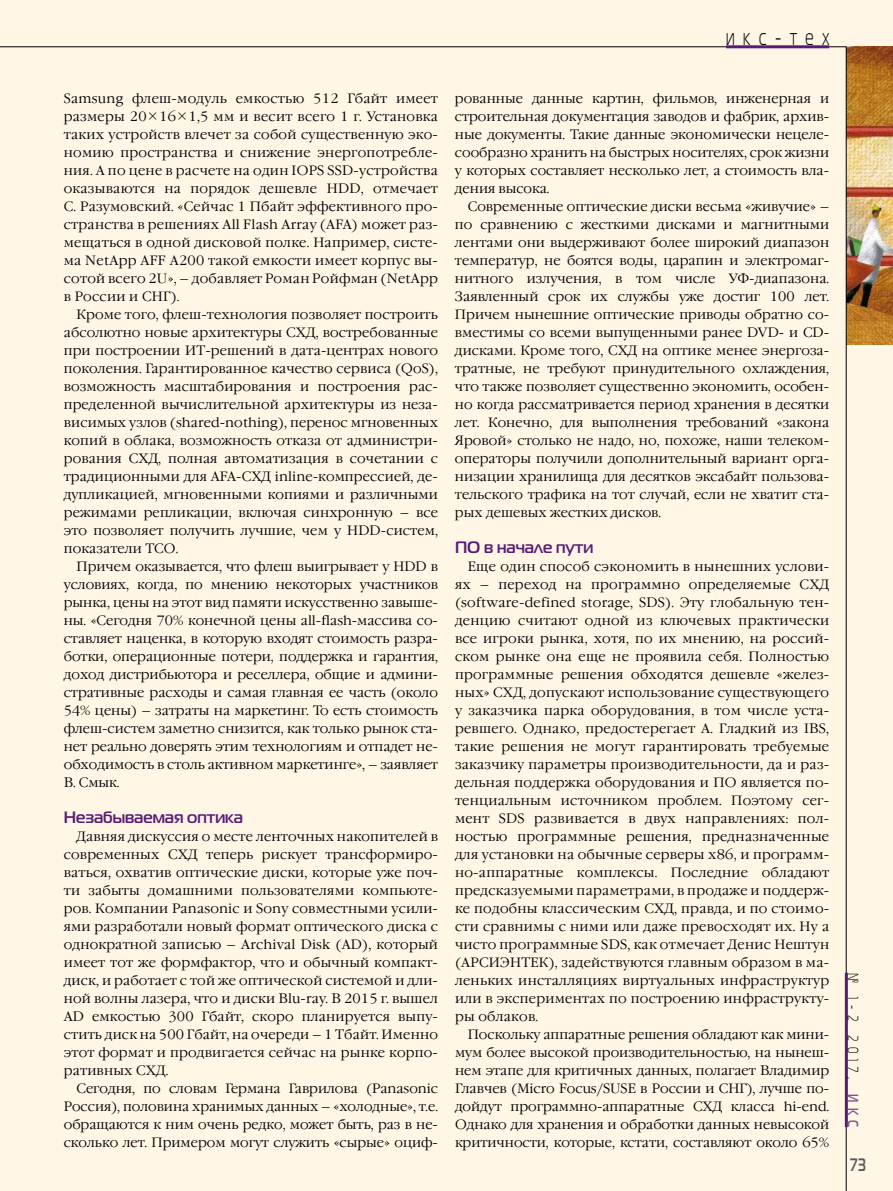
<style>
.page{position:relative;width:893px;height:1191px;background:#fff6e6}
.page>*{position:absolute;margin:0;border:0;box-sizing:border-box;transform-origin:0 0}
.t1{font:22.5px "Magistral C";letter-spacing:.55em;color:#000;scale:.7 1}
.t2{font:700 18px "Magistral C";color:#58585a;scale:.7 1}
.t3{font:700 16.5px "Magistral C";color:#581d74}
.t4{font:15px "Magistral C";color:#000;scale:.7 1}
.t5{font:300 13.5px/18px "Garamond C";letter-spacing:.005em;color:#000;text-align:justify}
.s1{font-weight:700;color:#835794}
</style>
<div class="page">
<img style="left:847px;top:47px;width:46px;height:297px">
<hr style="left:845px;top:972px;width:3px;height:155px;background:#581d74">
<hr style="left:726px;top:45px;width:103px;height:3px;background:#581d74">
<h1 class="t1" style="left:726px;top:26px;width:149px">икс-тех</h1>
<p class="t5" style="left:64px;top:90px;width:376px">Samsung флеш-модуль емкостью 512 Гбайт имеет размеры 20 16 1,5 мм и весит всего 1 г. Установка таких устройств влечет за собой существенную эко&shy;номию пространства и снижение энергопотребле&shy;ния. А по цене в расчете на один IOPS SSD-устройства оказываются на порядок дешевле HDD, отмечает С. Разумовский. «Cейчас 1 Пбайт эффективного про&shy;странства в решениях All Flash Array (AFA) может раз&shy;мещаться в одной дисковой полке. Например, систе&shy;ма NetApp AFF A200 такой емкости имеет корпус вы&shy;сотой всего 2U», – добавляет Роман Ройфман (NetApp в России и СНГ).</p>
<p class="t5" style="left:64px;top:306px;width:376px;text-indent:13px">Кроме того, флеш-технология позволяет построить абсолютно новые архитектуры СХД, востребованные при построении ИТ-решений в дата-центрах нового поколения. Гарантированное качество сервиса (QoS), возможность масштабирования и построения рас&shy;пределенной вычислительной архитектуры из неза&shy;висимых узлов (shared-nothing), перенос мгновенных копий в облака, возможность отказа от администри&shy;рования СХД, полная автоматизация в сочетании с традиционными для AFA-СХД inline-компрессией, де&shy;дупликацией, мгновенными копиями и различными режимами репликации, включая синхронную – все это позволяет получить лучшие, чем у HDD-систем, показатели TCO.</p>
<p class="t5" style="left:64px;top:558px;width:376px;text-indent:13px">Причем оказывается, что флеш выигрывает у HDD в условиях, когда, по мнению некоторых участников рынка, цены на этот вид памяти искусственно завыше&shy;ны. «Сегодня 70% конечной цены all-flash-массива со&shy;ставляет наценка, в которую входят стоимость разра&shy;ботки, операционные потери, поддержка и гарантия, доход дистрибьютора и реселлера, общие и админи&shy;стративные расходы и самая главная ее часть (около 54% цены) – затраты на маркетинг. То есть стоимость флеш-систем заметно снизится, как только рынок ста&shy;нет реально доверять этим технологиям и отпадет не&shy;обходимость в столь активном маркетинге», – заявляет В. Смык.</p>
<p class="t3" style="left:64px;top:807px;width:181px">Незабываемая оптика</p>
<p class="t5" style="left:64px;top:828px;width:376px;text-indent:13px">Давняя дискуссия о месте ленточных накопителей в современных СХД теперь рискует трансформиро&shy;ваться, охватив оптические диски, которые уже поч&shy;ти забыты домашними пользователями компьюте&shy;ров. Компании Panasonic и Sony совместными усили&shy;ями разработали новый формат оптического диска с однократной записью – Archival Disk (AD), который имеет тот же формфактор, что и обычный компакт&shy;диск, и работает с той же оптической системой и дли&shy;ной волны лазера, что и диски Blu-ray. В 2015 г. вышел AD емкостью 300 Гбайт, скоро планируется выпу&shy;стить диск на 500 Гбайт, на очереди – 1 Тбайт. Именно этот формат и продвигается сейчас на рынке корпо&shy;ративных СХД.</p>
<p class="t5" style="left:64px;top:1080px;width:376px;text-indent:13px">Сегодня, по словам Германа Гаврилова (Panasonic Россия), половина хранимых данных – «холодные», т.е. обращаются к ним очень редко, может быть, раз в не&shy;сколько лет. Примером могут служить «сырые» оциф-</p>
<p class="t5" style="left:455px;top:90px;width:376px">рованные данные картин, фильмов, инженерная и строительная документация заводов и фабрик, архив&shy;ные документы. Такие данные экономически нецеле&shy;сообразно хранить на быстрых носителях, срок жизни у которых составляет несколько лет, а стоимость вла&shy;дения высока.</p>
<p class="t5" style="left:455px;top:198px;width:376px;text-indent:13px">Современные оптические диски весьма «живучие» – по сравнению с жесткими дисками и магнитными лентами они выдерживают более широкий диапазон температур, не боятся воды, царапин и электромаг&shy;нитного излучения, в том числе УФ-диапазона.<br>Заявленный срок их службы уже достиг 100 лет.<br>Причем нынешние оптические приводы обратно со&shy;вместимы со всеми выпущенными ранее DVD- и CD&shy;дисками. Кроме того, СХД на оптике менее энергоза&shy;тратные, не требуют принудительного охлаждения, что также позволяет существенно экономить, особен&shy;но когда рассматривается период хранения в десятки лет. Конечно, для выполнения требований «закона Яровой» столько не надо, но, похоже, наши телеком&shy;операторы получили дополнительный вариант орга&shy;низации хранилища для десятков эксабайт пользова&shy;тельского трафика на тот случай, если не хватит ста&shy;рых дешевых жестких дисков.</p>
<p class="t3" style="left:455px;top:537px;width:140px">ПО в начале пути</p>
<p class="t5" style="left:455px;top:558px;width:376px;text-indent:13px">Еще один способ сэкономить в нынешних услови&shy;ях – переход на программно определяемые СХД (software-defined storage, SDS). Эту глобальную тен&shy;денцию считают одной из ключевых практически все игроки рынка, хотя, по их мнению, на россий&shy;ском рынке она еще не проявила себя. Полностью программные решения обходятся дешевле «желез&shy;ных» СХД, допускают использование существующего у заказчика парка оборудования, в том числе уста&shy;ревшего. Однако, предостерегает А. Гладкий из IBS, такие решения не могут гарантировать требуемые заказчику параметры производительности, да и раз&shy;дельная поддержка оборудования и ПО является по&shy;тенциальным источником проблем. Поэтому сег&shy;мент SDS развивается в двух направлениях: пол&shy;ностью программные решения, предназначенные для установки на обычные серверы x86, и программ&shy;но-аппаратные комплексы. Последние обладают предсказуемыми параметрами, в продаже и поддерж&shy;ке подобны классическим СХД, правда, и по стоимо&shy;сти сравнимы с ними или даже превосходят их. Ну а чисто программные SDS, как отмечает Денис Нештун (АРСИЭНТЕК), задействуются главным образом в ма&shy;леньких инсталляциях виртуальных инфраструктур или в экспериментах по построению инфраструкту&shy;ры облаков.</p>
<p class="t5" style="left:455px;top:1026px;width:376px;text-indent:13px">Поскольку аппаратные решения обладают как мини&shy;мум более высокой производительностью, на нынеш&shy;нем этапе для критичных данных, полагает Владимир Главчев (Micro Focus/SUSE в России и СНГ), лучше по&shy;дойдут программно-аппаратные СХД класса hi-end.<br>Однако для хранения и обработки данных невысокой критичности, которые, кстати, составляют около 65%</p>
<p class="t4" style="left:861px;top:972px;width:222px;rotate:90deg">№ 1-2 2017, <span class="s1">ИКС</span></p>
<h2 class="t2" style="left:850px;top:1154px;width:24px">73</h2>
</div>
